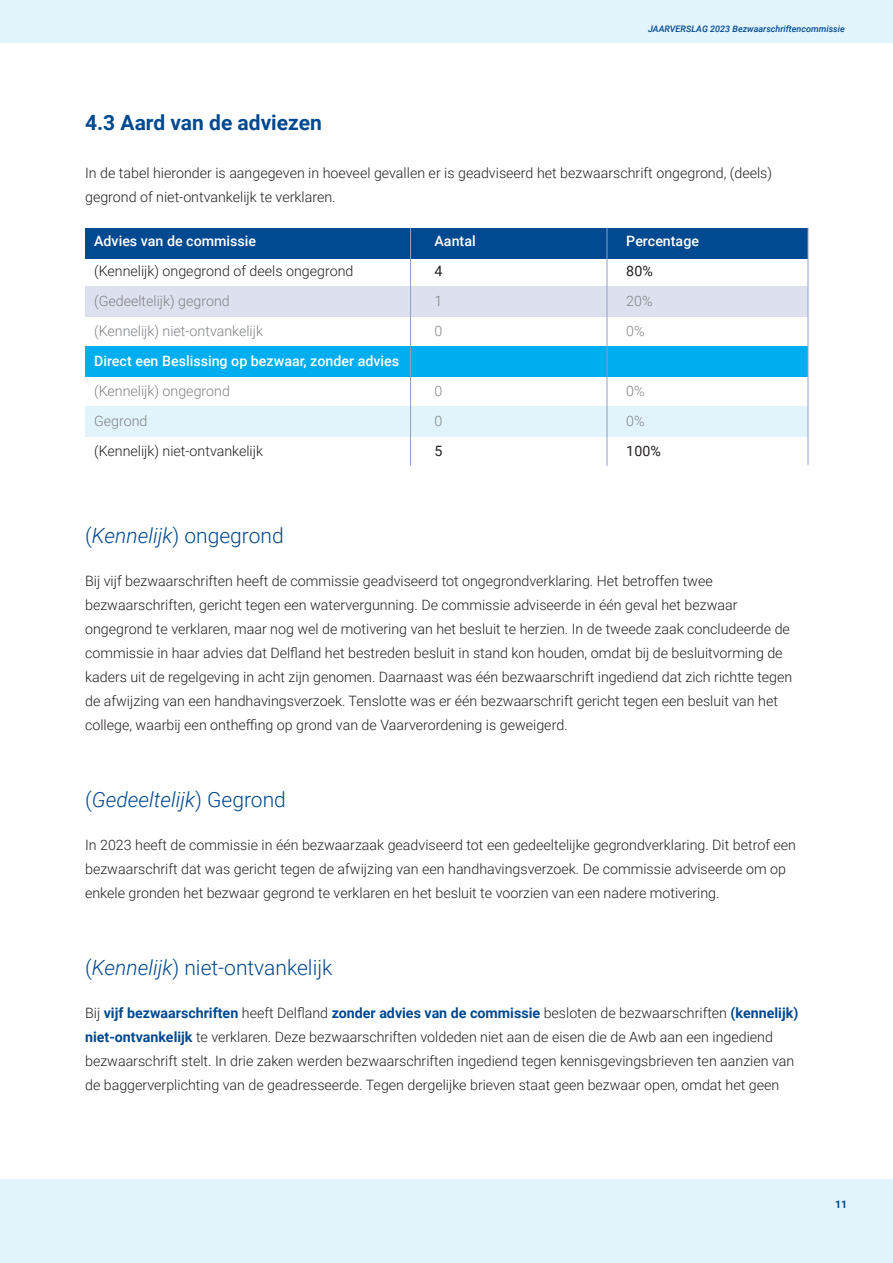
<style>
.page{position:relative;width:893px;height:1263px;background:#fff}
.page>*{position:absolute;margin:0;border:0;box-sizing:border-box;transform-origin:0 0}
.t1{font:21px "Roboto Light 3";color:#014990}
.t2{font:italic 300 21px "Roboto";color:#014990}
.t3{font:21px "Roboto Bold 2";color:#014990}
.t4{font:14.25px/24px "Roboto Light 3";color:#231f20}
.t5{font:14.25px/30px "Roboto Light 3";color:#808285}
.t6{font:500 14.25px "Roboto";color:#fff}
.t7{font:14.25px "Roboto Regular 2";color:#231f20}
.t8{font:10.5px "Roboto Bold 2";color:#014990}
.t9{font:italic 500 9px "Roboto";color:#014990}
.s1{font-family:"Roboto";font-weight:300;font-style:italic}
.s2{font-family:"Roboto Light 4"}
.s3{font-family:"Roboto Light 2"}
.s4{font-family:"Roboto Light 3";font-weight:400;font-style:normal}
.s5{font-family:"Roboto Bold 2";color:#014990}
</style>
<div class="page">
<div style="left:0;top:1180px;width:893px;height:83px;background:#e1f4fc"></div>
<div style="left:0;top:0;width:893px;height:43px;background:#e1f4fc"></div>
<div style="left:85px;top:287px;width:723px;height:30px;background:#dde1ef"></div>
<div style="left:85px;top:347px;width:723px;height:30px;background:#00aeef"></div>
<div style="left:85px;top:407px;width:723px;height:30px;background:#e1f4fc"></div>
<div style="left:85px;top:228px;width:723px;height:30px;background:#014990"></div>
<hr style="left:410px;top:228px;width:1px;height:238px;background:#8e9ec8">
<hr style="left:607px;top:228px;width:1px;height:238px;background:#8e9ec8">
<hr style="left:808px;top:228px;width:1px;height:237px;background:#8e9ec8">
<p class="t9" style="left:648px;top:24px;width:198px">JAARVERSLAG 2023 Bezwaarschriftencommissie</p>
<h1 class="t3" style="left:85px;top:110px;width:238px">4.3 Aard van de adviezen</h1>
<p class="t4" style="left:85px;top:161px;width:688px">In de tabel hieronder is aangegeven in hoeveel gevallen er is geadviseerd het bezwaarschrift ongegrond, (deels) gegrond of niet-ontvankelijk te verklaren.</p>
<p class="t6" style="left:94px;top:233px;width:164px">Advies van de commissie</p>
<p class="t4" style="left:94px;top:260px;width:261px">(Kennelijk) ongegrond of deels ongegrond</p>
<p class="t5" style="left:94px;top:287px;width:170px">(Gedeeltelijk) gegrond (Kennelijk) niet-ontvankelijk</p>
<p class="t6" style="left:94px;top:353px;width:306px">Direct een Beslissing op bezwaar, zonder advies</p>
<p class="t5" style="left:94px;top:377px;width:137px">(Kennelijk) ongegrond<br>Gegrond</p>
<p class="t4" style="left:94px;top:440px;width:170px">(Kennelijk) niet-ontvankelijk</p>
<p class="t6" style="left:434px;top:233px;width:43px">Aantal</p>
<p class="t7" style="left:434px;top:263px;width:10px">4</p>
<p class="t5" style="left:434px;top:287px;width:9px">1<br>0</p>
<p class="t5" style="left:434px;top:377px;width:9px">0<br>0</p>
<p class="t7" style="left:434px;top:443px;width:10px">5</p>
<p class="t6" style="left:626px;top:233px;width:74px">Percentage</p>
<p class="t7" style="left:626px;top:263px;width:28px">80%</p>
<p class="t5" style="left:626px;top:287px;width:28px">20%<br>0%</p>
<p class="t5" style="left:626px;top:377px;width:20px">0%<br>0%</p>
<p class="t7" style="left:626px;top:443px;width:36px">100%</p>
<h2 class="t1" style="left:85px;top:524px;width:200px">(<span class="s1">Kennelijk</span>) ongegrond</h2>
<p class="t4" style="left:85px;top:569px;width:709px">Bij vijf bezwaarschriften heeft de commissie geadviseerd tot ongegrondverklaring. Het betroffen twee bezwaarschriften, gericht tegen een watervergunning. De commissie adviseerde in één geval het bezwaar ongegrond te verklaren, maar nog wel de motivering van het besluit te herzien. In de tweede zaak concludeerde de commissie in haar advies dat Del<span class="s2">fl</span>and het bestreden besluit in stand kon houden, omdat bij de besluitvorming de kaders uit de regelgeving in acht zijn genomen. Daarnaast was één bezwaarschrift ingediend dat zich richtte tegen de afwijzing van een handhavingsverzoek. Tenslotte was er één bezwaarschrift gericht tegen een besluit van het college, waarbij een onthe<span class="s3">ffi</span>ng op grond van de Vaarverordening is geweigerd.</p>
<h3 class="t2" style="left:85px;top:788px;width:202px"><span class="s4">(</span>Gedeeltelijk<span class="s4">) Gegrond</span></h3>
<p class="t4" style="left:85px;top:833px;width:712px">In 2023 heeft de commissie in één bezwaarzaak geadviseerd tot een gedeeltelijke gegrondverklaring. Dit betrof een bezwaarschrift dat was gericht tegen de afwijzing van een handhavingsverzoek. De commissie adviseerde om op enkele gronden het bezwaar gegrond te verklaren en het besluit te voorzien van een nadere motivering.</p>
<h4 class="t1" style="left:85px;top:956px;width:249px">(<span class="s1">Kennelijk</span>) niet-ontvankelijk</h4>
<p class="t4" style="left:85px;top:1001px;width:715px">Bij <span class="s5">vijf bezwaarschriften</span> heeft Del<span class="s2">fl</span>and <span class="s5">zonder advies van de commissie</span> besloten de bezwaarschriften <span class="s5">(kennelijk) niet-ontvankelijk</span> te verklaren. Deze bezwaarschriften voldeden niet aan de eisen die de Awb aan een ingediend bezwaarschrift stelt. In drie zaken werden bezwaarschriften ingediend tegen kennisgevingsbrieven ten aanzien van de baggerverplichting van de geadresseerde. Tegen dergelijke brieven staat geen bezwaar open, omdat het geen</p>
<p class="t8" style="left:835px;top:1199px;width:14px">11</p>
</div>
